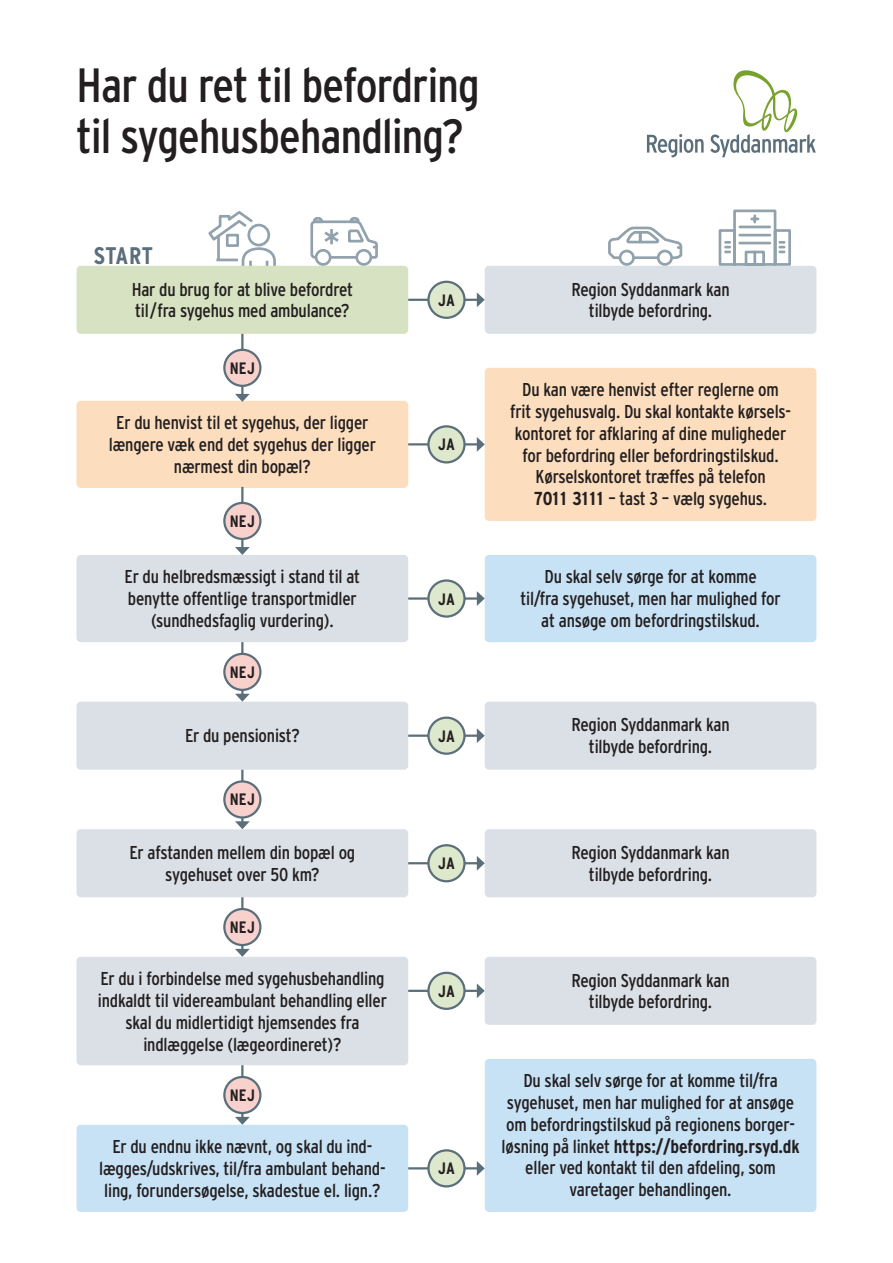
<style>
.page{position:relative;width:893px;height:1263px;background:#fff}
.page>*{position:absolute;margin:0;border:0;box-sizing:border-box;transform-origin:0 0}
.t1{font:48px/51px "Interstate Condensed";letter-spacing:-.015em;color:#231f20}
.t2{font:700 24px "Interstate Condensed";letter-spacing:.015em;color:#5b6f7b}
.t3{font:700 18.75px "Interstate Condensed";letter-spacing:-.01em;color:#231f20}
.t4{font:18.6px/21.8px "Interstate Condensed";letter-spacing:-.01em;color:#231f20;text-align:center}
.t5{font:700 16.5px "Interstate Condensed";letter-spacing:.02em;color:#231f20}
.s1{font-weight:700;font-size:18.75px}
.s2{font-weight:400;font-size:18.6px}
</style>
<div class="page">
<svg style="left:647px;top:134px;width:57px;height:23px"></svg>
<svg style="left:710px;top:70px;width:106px;height:87px"></svg>
<svg style="left:206px;top:211px;width:71px;height:55px"></svg>
<div style="left:77px;top:266px;width:331px;height:68px;background:#d6e2c1;border-radius:4px"></div>
<div style="left:77px;top:401px;width:331px;height:87px;background:#fcddbd;border-radius:4px"></div>
<div style="left:77px;top:555px;width:331px;height:87px;background:#dae0e5;border-radius:4px"></div>
<div style="left:77px;top:702px;width:331px;height:68px;background:#dae0e5;border-radius:4px"></div>
<div style="left:77px;top:829px;width:331px;height:68px;background:#dae0e5;border-radius:4px"></div>
<div style="left:77px;top:957px;width:331px;height:108px;background:#dae0e5;border-radius:4px"></div>
<div style="left:77px;top:1125px;width:331px;height:87px;background:#c8e2f5;border-radius:4px"></div>
<div style="left:485px;top:266px;width:331px;height:68px;background:#dae0e5;border-radius:4px"></div>
<div style="left:485px;top:368px;width:331px;height:153px;background:#fcddbd;border-radius:4px"></div>
<div style="left:485px;top:555px;width:331px;height:87px;background:#c8e2f5;border-radius:4px"></div>
<div style="left:485px;top:702px;width:331px;height:68px;background:#dae0e5;border-radius:4px"></div>
<div style="left:485px;top:829px;width:331px;height:68px;background:#dae0e5;border-radius:4px"></div>
<div style="left:485px;top:957px;width:331px;height:68px;background:#dae0e5;border-radius:4px"></div>
<div style="left:485px;top:1059px;width:331px;height:153px;background:#c8e2f5;border-radius:4px"></div>
<div style="left:619px;top:250px;width:16px;height:16px;border:3px solid #92a2ad;border-radius:50%"></div>
<div style="left:657px;top:250px;width:16px;height:16px;border:3px solid #92a2ad;border-radius:50%"></div>
<svg style="left:608px;top:226px;width:75px;height:35px"></svg>
<div style="left:315px;top:249px;width:17px;height:17px;border:3px solid #92a2ad;border-radius:50%"></div>
<div style="left:355px;top:249px;width:17px;height:17px;border:3px solid #92a2ad;border-radius:50%"></div>
<svg style="left:310px;top:217px;width:68px;height:43px"></svg>
<hr style="left:241px;top:334px;width:2px;height:62px;background:#5b6f7b">
<svg style="left:235px;top:394px;width:15px;height:8px"></svg>
<hr style="left:241px;top:487px;width:2px;height:62px;background:#5b6f7b">
<svg style="left:235px;top:547px;width:15px;height:8px"></svg>
<hr style="left:241px;top:642px;width:2px;height:53px;background:#5b6f7b">
<svg style="left:235px;top:694px;width:15px;height:8px"></svg>
<hr style="left:241px;top:770px;width:2px;height:53px;background:#5b6f7b">
<svg style="left:235px;top:821px;width:15px;height:8px"></svg>
<hr style="left:241px;top:897px;width:2px;height:54px;background:#5b6f7b">
<svg style="left:235px;top:949px;width:15px;height:8px"></svg>
<hr style="left:241px;top:1065px;width:2px;height:53px;background:#5b6f7b">
<svg style="left:235px;top:1117px;width:15px;height:8px"></svg>
<div style="left:224px;top:350px;width:36px;height:36px;background:#f8d1cd;border-radius:50%"></div>
<div style="left:223px;top:349px;width:38px;height:38px;border:2px solid #5b6f7b;border-radius:50%"></div>
<div style="left:224px;top:503px;width:36px;height:36px;background:#f8d1cd;border-radius:50%"></div>
<div style="left:223px;top:502px;width:38px;height:38px;border:2px solid #5b6f7b;border-radius:50%"></div>
<div style="left:224px;top:654px;width:36px;height:36px;background:#f8d1cd;border-radius:50%"></div>
<div style="left:223px;top:653px;width:38px;height:38px;border:2px solid #5b6f7b;border-radius:50%"></div>
<div style="left:224px;top:781px;width:36px;height:36px;background:#f8d1cd;border-radius:50%"></div>
<div style="left:223px;top:780px;width:38px;height:39px;border:2px solid #5b6f7b;border-radius:50%"></div>
<div style="left:224px;top:909px;width:36px;height:36px;background:#f8d1cd;border-radius:50%"></div>
<div style="left:223px;top:908px;width:38px;height:38px;border:2px solid #5b6f7b;border-radius:50%"></div>
<div style="left:224px;top:1077px;width:36px;height:36px;background:#f8d1cd;border-radius:50%"></div>
<div style="left:223px;top:1076px;width:38px;height:38px;border:2px solid #5b6f7b;border-radius:50%"></div>
<hr style="left:408px;top:299px;width:71px;height:2px;background:#5b6f7b">
<svg style="left:477px;top:292px;width:8px;height:15px"></svg>
<div style="left:428px;top:282px;width:36px;height:36px;background:#dee8cc;border-radius:50%"></div>
<div style="left:427px;top:281px;width:39px;height:38px;border:2px solid #5b6f7b;border-radius:50%"></div>
<hr style="left:408px;top:443px;width:71px;height:2px;background:#5b6f7b">
<svg style="left:477px;top:437px;width:8px;height:15px"></svg>
<div style="left:428px;top:426px;width:36px;height:36px;background:#dee8cc;border-radius:50%"></div>
<div style="left:427px;top:425px;width:39px;height:38px;border:2px solid #5b6f7b;border-radius:50%"></div>
<hr style="left:408px;top:597px;width:71px;height:3px;background:#5b6f7b">
<svg style="left:477px;top:591px;width:8px;height:15px"></svg>
<div style="left:428px;top:580px;width:36px;height:36px;background:#dee8cc;border-radius:50%"></div>
<div style="left:427px;top:579px;width:39px;height:39px;border:2px solid #5b6f7b;border-radius:50%"></div>
<hr style="left:408px;top:734px;width:71px;height:3px;background:#5b6f7b">
<svg style="left:477px;top:728px;width:8px;height:15px"></svg>
<div style="left:428px;top:718px;width:36px;height:36px;background:#dee8cc;border-radius:50%"></div>
<div style="left:427px;top:716px;width:39px;height:39px;border:2px solid #5b6f7b;border-radius:50%"></div>
<hr style="left:408px;top:862px;width:71px;height:2px;background:#5b6f7b">
<svg style="left:477px;top:856px;width:8px;height:15px"></svg>
<div style="left:428px;top:845px;width:36px;height:36px;background:#dee8cc;border-radius:50%"></div>
<div style="left:427px;top:844px;width:39px;height:38px;border:2px solid #5b6f7b;border-radius:50%"></div>
<hr style="left:408px;top:990px;width:71px;height:2px;background:#5b6f7b">
<svg style="left:477px;top:983px;width:8px;height:15px"></svg>
<div style="left:428px;top:973px;width:36px;height:36px;background:#dee8cc;border-radius:50%"></div>
<div style="left:427px;top:972px;width:39px;height:38px;border:2px solid #5b6f7b;border-radius:50%"></div>
<hr style="left:408px;top:1167px;width:71px;height:2px;background:#5b6f7b">
<svg style="left:477px;top:1161px;width:8px;height:15px"></svg>
<div style="left:428px;top:1150px;width:36px;height:36px;background:#dee8cc;border-radius:50%"></div>
<div style="left:427px;top:1149px;width:39px;height:38px;border:2px solid #5b6f7b;border-radius:50%"></div>
<svg style="left:718px;top:209px;width:73px;height:57px"></svg>
<hr style="left:740px;top:226px;width:30px;height:2px;background:#92a2ad">
<hr style="left:740px;top:234px;width:30px;height:2px;background:#92a2ad">
<hr style="left:740px;top:242px;width:30px;height:2px;background:#92a2ad">
<h1 class="t1" style="left:77px;top:59px;width:405px">Har du ret til befordring til sygehusbehandling?</h1>
<p class="t2" style="left:94px;top:242px;width:61px">START</p>
<p class="t4" style="left:132px;top:278px;width:223px;text-align:left">Har du brug for at blive befordret til/fra sygehus med ambulance?</p>
<p class="t5" style="left:230px;top:359px;width:27px">NEJ</p>
<p class="t4" style="left:109px;top:412px;width:269px">Er du henvist til et sygehus, der ligger længere væk end det sygehus der ligger nærmest din bopæl?</p>
<p class="t5" style="left:230px;top:512px;width:27px">NEJ</p>
<p class="t4" style="left:125px;top:566px;width:237px">Er du helbredsmæssigt i stand til at benytte offentlige transportmidler (sundhedsfaglig vurdering).</p>
<p class="t5" style="left:230px;top:663px;width:27px">NEJ</p>
<p class="t4" style="left:185px;top:724px;width:116px">Er du pensionist?</p>
<p class="t5" style="left:230px;top:790px;width:27px">NEJ</p>
<p class="t4" style="left:129px;top:841px;width:227px">Er afstanden mellem din bopæl og sygehuset over 50 km?</p>
<p class="t5" style="left:230px;top:918px;width:27px">NEJ</p>
<p class="t4" style="left:98px;top:968px;width:291px">Er du i forbindelse med sygehusbehandling indkaldt til videreambulant behandling eller skal du midlertidigt hjemsendes fra indlæggelse (lægeordineret)?</p>
<p class="t5" style="left:230px;top:1086px;width:27px">NEJ</p>
<p class="t4" style="left:99px;top:1136px;width:288px">Er du endnu ikke nævnt, og skal du ind&shy;lægges/udskrives, til/fra ambulant behand&shy;ling, forundersøgelse, skadestue el. lign.?</p>
<p class="t5" style="left:438px;top:291px;width:18px">JA</p>
<p class="t5" style="left:438px;top:435px;width:18px">JA</p>
<p class="t5" style="left:438px;top:589px;width:18px">JA</p>
<p class="t5" style="left:438px;top:727px;width:18px">JA</p>
<p class="t5" style="left:438px;top:854px;width:18px">JA</p>
<p class="t5" style="left:438px;top:982px;width:18px">JA</p>
<p class="t5" style="left:438px;top:1159px;width:18px">JA</p>
<p class="t4" style="left:571px;top:278px;width:160px">Region Syddanmark kan tilbyde befordring.</p>
<p class="t4" style="left:510px;top:379px;width:282px">Du kan være henvist efter reglerne om frit sygehusvalg. Du skal kontakte kørsels&shy;kontoret for afklaring af dine muligheder for befordring eller befordringstilskud.<br>Kørselskontoret træffes på telefon<br><span class="s1">7011 3111</span> – tast 3 – vælg sygehus.</p>
<p class="t4" style="left:520px;top:566px;width:262px">Du skal selv sørge for at komme<br>til/fra sygehuset, men har mulighed for at ansøge om befordringstilskud.</p>
<p class="t4" style="left:571px;top:714px;width:160px">Region Syddanmark kan tilbyde befordring.</p>
<p class="t4" style="left:571px;top:841px;width:160px">Region Syddanmark kan tilbyde befordring.</p>
<p class="t4" style="left:571px;top:969px;width:160px">Region Syddanmark kan tilbyde befordring.</p>
<p class="t4" style="left:506px;top:1070px;width:290px">Du skal selv sørge for at komme til/fra sygehuset, men har mulighed for at ansøge om befordringstilskud på regionens borger-</p>
<p class="t3" style="left:501px;top:1135px;width:300px"><span class="s2">løsning på linket</span> https://befordring.rsyd.dk</p>
<p class="t4" style="left:525px;top:1157px;width:252px">eller ved kontakt til den afdeling, som varetager behandlingen.</p>
</div>
